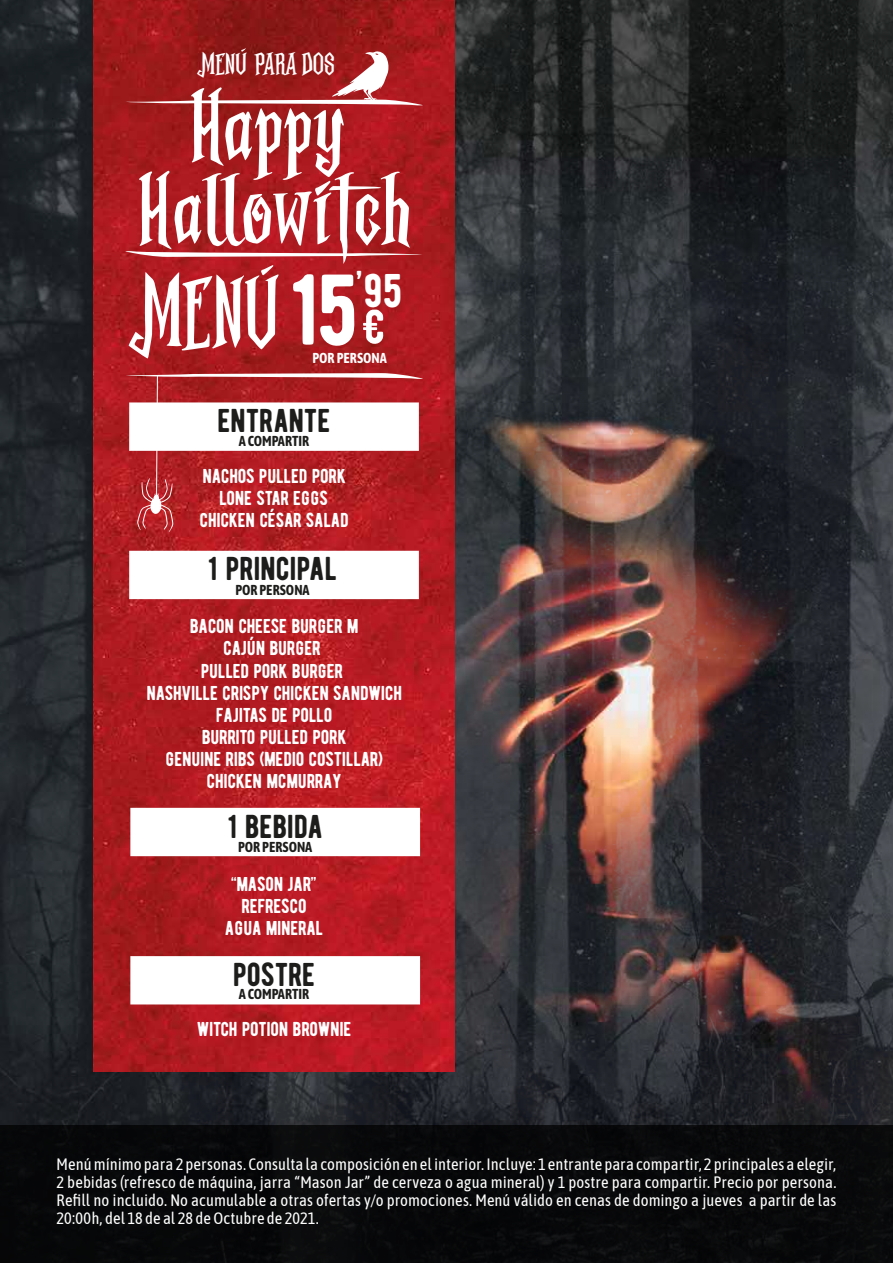
<style>
.page{position:relative;width:893px;height:1263px;background:#fff}
.page>*{position:absolute;margin:0;border:0;box-sizing:border-box;transform-origin:0 0}
.t1{font:100.05px "BERNIER Regular";color:#fff}
.t2{font:79.65px "Midnight Minutes";letter-spacing:.02em;color:#fff;scale:.9 1}
.t3{font:78.45px "Midnight Minutes";color:#fff;scale:.9 1}
.t4{font:47.25px "BERNIER Regular";color:#fff}
.t5{font:33px "BERNIER Regular";letter-spacing:-.005em;color:#1d1d1b}
.t6{font:23.55px "Midnight Minutes";letter-spacing:.02em;color:#fff}
.t7{font:20.1px/22px "BERNIER Regular";letter-spacing:-.01em;color:#fff;text-align:center}
.t8{font:16.5px/18px "Asap Condensed";color:#fff;text-align:justify}
.t9{font:700 14.4px "Asap Condensed";color:#1d1d1b}
.t10{font:700 14.4px "Asap Condensed";color:#fff}
.s1{font-size:43.2px}
.s2{font-family:"BERNIER Regular";font-size:48px}
</style>
<div class="page">
<img style="left:0;top:0;width:137px;height:1126px">
<img style="left:137px;top:0;width:756px;height:1126px">
<img style="left:93px;top:0;width:361px;height:1072px">
<div style="left:0;top:1126px;width:893px;height:137px;background:#080809"></div>
<svg style="left:129px;top:551px;width:290px;height:48px"></svg>
<svg style="left:130px;top:956px;width:290px;height:48px"></svg>
<svg style="left:125px;top:171px;width:298px;height:104px"></svg>
<svg style="left:125px;top:373px;width:299px;height:159px"></svg>
<svg style="left:125px;top:48px;width:298px;height:58px"></svg>
<svg style="left:130px;top:808px;width:290px;height:48px"></svg>
<h3 class="t6" style="left:199px;top:51px;width:137px">MENU PARA DOS</h3>
<h2 class="t2" style="left:191px;top:83px;width:172px">Happy</h2>
<h1 class="t1" style="left:289px;top:247px;width:71px">15</h1>
<h3 class="t4" style="left:356px;top:261px;width:48px"><span class="s1">’</span>95</h3>
<h3 class="t3" style="left:133px;top:272px;width:283px">MENU <span class="s2">€</span></h3>
<p class="t10" style="left:312px;top:348px;width:76px">POR PERSONA</p>
<h3 class="t5" style="left:218px;top:400px;width:115px">ENTRANTE</h3>
<p class="t9" style="left:239px;top:431px;width:72px">A COMPARTIR</p>
<p class="t7" style="left:200px;top:464px;width:151px">NACHOS PULLED PORK<br>LONE STAR EGGS<br>CHICKEN CÉSAR SALAD</p>
<h3 class="t5" style="left:208px;top:548px;width:131px">1 PRINCIPAL</h3>
<p class="t9" style="left:235px;top:579px;width:76px">POR PERSONA</p>
<p class="t7" style="left:146px;top:615px;width:257px">BACON CHEESE BURGER M<br>CAJÚN BURGER<br>PULLED PORK BURGER<br>NASHVILLE CRISPY CHICKEN SANDWICH<br>FAJITAS DE POLLO<br>BURRITO PULLED PORK<br>GENUINE RIBS (MEDIO COSTILLAR)<br>CHICKEN MCMURRAY</p>
<h3 class="t5" style="left:227px;top:805px;width:97px">1 BEBIDA</h3>
<p class="t9" style="left:238px;top:836px;width:76px">POR PERSONA</p>
<p class="t7" style="left:225px;top:872px;width:100px">“MASON JAR”<br>REFRESCO<br>AGUA MINERAL</p>
<h3 class="t5" style="left:233px;top:953px;width:84px">POSTRE</h3>
<p class="t9" style="left:239px;top:984px;width:72px">A COMPARTIR</p>
<p class="t7" style="left:197px;top:1017px;width:156px">WITCH POTION BROWNIE</p>
<p class="t8" style="left:57px;top:1155px;width:781px">Menú mínimo para 2 personas. Consulta la composición en el interior. Incluye: 1 entrante para compartir, 2 principales a elegir, 2 bebidas (refresco de máquina, jarra “Mason Jar” de cerveza o agua mineral) y 1 postre para compartir. Precio por persona.<br>Refill no incluido. No acumulable a otras ofertas y/o promociones. Menú válido en cenas de domingo a jueves a partir de las 20:00h, del 18 de al 28 de Octubre de 2021.</p>
</div>
